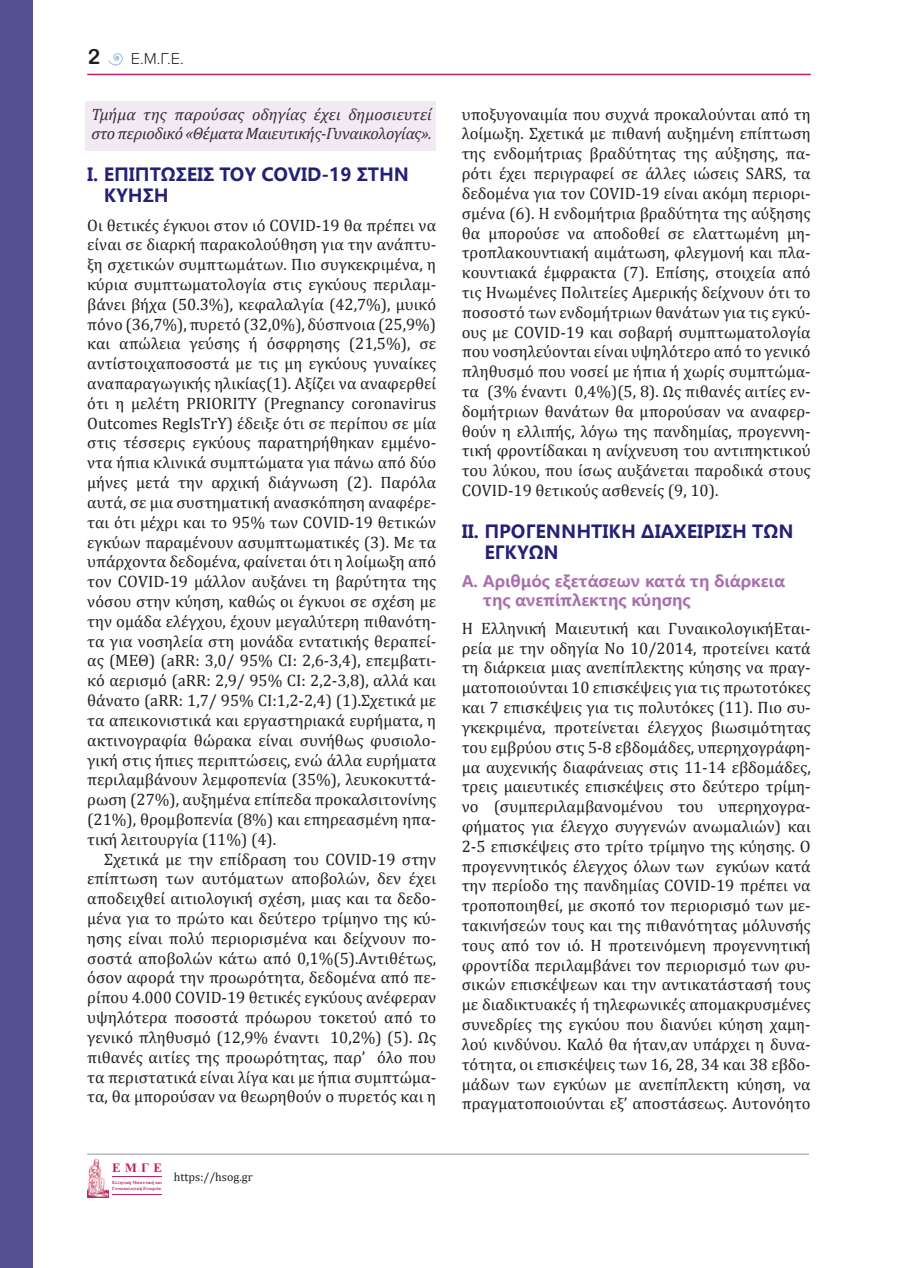
<style>
.page{position:relative;width:898px;height:1268px;background:#fff}
.page>*{position:absolute;margin:0;border:0;box-sizing:border-box;transform-origin:0 0}
.t1{font:21px "Arial Rounded MT Bold";color:#231f20}
.t2{font:700 18px/21.6px "Microsoft Ya Hei UI";color:#242076}
.t3{font:16.5px/19.8px "Cambria";color:#231f20;text-align:justify}
.t4{font:italic 16.5px/19.5px "Cambria";letter-spacing:-.02em;color:#231f20}
.t5{font:300 16.5px "Proxima Soft";color:#231f20}
.t6{font:700 15.75px/18.9px "Microsoft Ya Hei UI";color:#a96eae}
.t7{font:700 12.9px "Times New Roman";color:#c11e66}
.t8{font:12px "Cambria";color:#231f20}
.t9{font:700 4.65px/5.6px "Times New Roman";color:#c11e66}
</style>
<div class="page">
<hr style="left:87px;top:74px;width:723px;height:1px;background:#c11e66">
<svg style="left:108px;top:53px;width:15px;height:13px"></svg>
<div style="left:0;top:0;width:33px;height:1267px;background:#545091"></div>
<hr style="left:87px;top:1153px;width:721px;height:1px;background:#939598">
<img style="left:87px;top:1159px;width:21px;height:38px">
<hr style="left:112px;top:1175px;width:50px;height:1px;background:#c11e66">
<hr style="left:112px;top:1193px;width:50px;height:1px;background:#c11e66">
<div style="left:86px;top:101px;width:350px;height:50px;background:#f2e9f2"></div>
<p class="t1" style="left:88px;top:44px;width:14px">2</p>
<p class="t5" style="left:131px;top:46px;width:54px">Ε.Μ.Γ.Ε.</p>
<p class="t4" style="left:91px;top:104px;width:342px">Τμήμα της παρούσας οδηγίας έχει δημοσιευτεί στο περιοδικό «Θέματα Μαιευτικής-Γυναικολογίας».</p>
<p class="t2" style="left:104px;top:163px;width:307px;text-indent:-17px">Ι. ΕΠΙΠΤΩΣΕΙΣ ΤΟΥ COVID-19 ΣΤΗΝ<br>ΚΥΗΣΗ</p>
<p class="t3" style="left:87px;top:215px;width:350px">Οι θετικές έγκυοι στον ιό COVID-19 θα πρέπει να είναι σε διαρκή παρακολούθηση για την ανάπτυ&shy;ξη σχετικών συμπτωμάτων. Πιο συγκεκριμένα, η κύρια συμπτωματολογία στις εγκύους περιλαμ&shy;βάνει βήχα (50.3%), κεφαλαλγία (42,7%), μυικό πόνο (36,7%), πυρετό (32,0%), δύσπνοια (25,9%) και απώλεια γεύσης ή όσφρησης (21,5%), σε αντίστοιχαποσοστά με τις μη εγκύους γυναίκες αναπαραγωγικής ηλικίας(1). Αξίζει να αναφερθεί ότι η μελέτη PRIORITY (Pregnancy coronavirus Outcomes RegIsTrY) έδειξε ότι σε περίπου σε μία στις τέσσερις εγκύους παρατηρήθηκαν εμμένο&shy;ντα ήπια κλινικά συμπτώματα για πάνω από δύο μήνες μετά την αρχική διάγνωση (2). Παρόλα αυτά, σε μια συστηματική ανασκόπηση αναφέρε&shy;ται ότι μέχρι και το 95% των COVID-19 θετικών εγκύων παραμένουν ασυμπτωματικές (3). Με τα υπάρχοντα δεδομένα, φαίνεται ότι η λοίμωξη από τον COVID-19 μάλλον αυξάνει τη βαρύτητα της νόσου στην κύηση, καθώς οι έγκυοι σε σχέση με την ομάδα ελέγχου, έχουν μεγαλύτερη πιθανότη&shy;τα για νοσηλεία στη μονάδα εντατικής θεραπεί&shy;ας (ΜΕΘ) (aRR: 3,0/ 95% CI: 2,6-3,4), επεμβατι&shy;κό αερισμό (aRR: 2,9/ 95% CI: 2,2-3,8), αλλά και θάνατο (aRR: 1,7/ 95% CI:1,2-2,4) (1).Σχετικά με τα απεικονιστικά και εργαστηριακά ευρήματα, η ακτινογραφία θώρακα είναι συνήθως φυσιολο&shy;γική στις ήπιες περιπτώσεις, ενώ άλλα ευρήματα περιλαμβάνουν λεμφοπενία (35%), λευκοκυττά&shy;ρωση (27%), αυξημένα επίπεδα προκαλσιτονίνης (21%), θρομβοπενία (8%) και επηρεασμένη ηπα&shy;τική λειτουργία (11%) (4).</p>
<p class="t3" style="left:87px;top:848px;width:350px;text-indent:17px">Σχετικά με την επίδραση του COVID-19 στην επίπτωση των αυτόματων αποβολών, δεν έχει αποδειχθεί αιτιολογική σχέση, μιας και τα δεδο&shy;μένα για το πρώτο και δεύτερο τρίμηνο της κύ&shy;ησης είναι πολύ περιορισμένα και δείχνουν πο&shy;σοστά αποβολών κάτω από 0,1%(5).Αντιθέτως, όσον αφορά την προωρότητα, δεδομένα από πε&shy;ρίπου 4.000 COVID-19 θετικές εγκύους ανέφεραν υψηλότερα ποσοστά πρόωρου τοκετού από το γενικό πληθυσμό (12,9% έναντι 10,2%) (5). Ως πιθανές αιτίες της προωρότητας, παρ’ όλο που τα περιστατικά είναι λίγα και με ήπια συμπτώμα&shy;τα, θα μπορούσαν να θεωρηθούν ο πυρετός και η</p>
<p class="t7" style="left:112px;top:1158px;width:51px">ΕΜΓΕ</p>
<p class="t9" style="left:112px;top:1179px;width:51px">Ελληνική Μαιευτική και<br>Γυναικολογική Εταιρεία</p>
<p class="t8" style="left:174px;top:1169px;width:80px">https://hsog.gr</p>
<p class="t3" style="left:461px;top:104px;width:350px">υποξυγοναιμία που συχνά προκαλούνται από τη λοίμωξη. Σχετικά με πιθανή αυξημένη επίπτωση της ενδομήτριας βραδύτητας της αύξησης, πα&shy;ρότι έχει περιγραφεί σε άλλες ιώσεις SARS, τα δεδομένα για τον COVID-19 είναι ακόμη περιορι&shy;σμένα (6). Η ενδομήτρια βραδύτητα της αύξησης θα μπορούσε να αποδοθεί σε ελαττωμένη μη&shy;τροπλακουντιακή αιμάτωση, φλεγμονή και πλα&shy;κουντιακά έμφρακτα (7). Επίσης, στοιχεία από τις Ηνωμένες Πολιτείες Αμερικής δείχνουν ότι το ποσοστό των ενδομήτριων θανάτων για τις εγκύ&shy;ους με COVID-19 και σοβαρή συμπτωματολογία που νοσηλεύονται είναι υψηλότερο από το γενικό πληθυσμό που νοσεί με ήπια ή χωρίς συμπτώμα&shy;τα (3% έναντι 0,4%)(5, 8). Ως πιθανές αιτίες εν&shy;δομήτριων θανάτων θα μπορούσαν να αναφερ&shy;θούν η ελλιπής, λόγω της πανδημίας, προγεννη&shy;τική φροντίδακαι η ανίχνευση του αντιπηκτικού του λύκου, που ίσως αυξάνεται παροδικά στους COVID-19 θετικούς ασθενείς (9, 10).</p>
<p class="t2" style="left:484px;top:519px;width:310px;text-indent:-23px">ΙΙ. ΠΡΟΓΕΝΝΗΤΙΚΗ ΔΙΑΧΕΙΡΙΣΗ ΤΩΝ<br>ΕΓΚΥΩΝ</p>
<p class="t6" style="left:482px;top:570px;width:303px;text-indent:-21px">Α. Αριθμός εξετάσεων κατά τη διάρκεια της ανεπίπλεκτης κύησης</p>
<p class="t3" style="left:461px;top:618px;width:350px">Η Ελληνική Μαιευτική και ΓυναικολογικήΕται&shy;ρεία με την οδηγία Νο 10/2014, προτείνει κατά τη διάρκεια μιας ανεπίπλεκτης κύησης να πραγ&shy;ματοποιούνται 10 επισκέψεις για τις πρωτοτόκες και 7 επισκέψεις για τις πολυτόκες (11). Πιο συ&shy;γκεκριμένα, προτείνεται έλεγχος βιωσιμότητας του εμβρύου στις 5-8 εβδομάδες, υπερηχογράφη&shy;μα αυχενικής διαφάνειας στις 11-14 εβδομάδες, τρεις μαιευτικές επισκέψεις στο δεύτερο τρίμη&shy;νο (συμπεριλαμβανομένου του υπερηχογρα&shy;φήματος για έλεγχο συγγενών ανωμαλιών) και 2-5 επισκέψεις στο τρίτο τρίμηνο της κύησης. Ο προγεννητικός έλεγχος όλων των εγκύων κατά την περίοδο της πανδημίας COVID-19 πρέπει να τροποποιηθεί, με σκοπό τον περιορισμό των με&shy;τακινήσεών τους και της πιθανότητας μόλυνσής τους από τον ιό. Η προτεινόμενη προγεννητική φροντίδα περιλαμβάνει τον περιορισμό των φυ&shy;σικών επισκέψεων και την αντικατάστασή τους με διαδικτυακές ή τηλεφωνικές απομακρυσμένες συνεδρίες της εγκύου που διανύει κύηση χαμη&shy;λού κινδύνου. Καλό θα ήταν,αν υπάρχει η δυνα&shy;τότητα, οι επισκέψεις των 16, 28, 34 και 38 εβδο&shy;μάδων των εγκύων με ανεπίπλεκτη κύηση, να πραγματοποιούνται εξ’ αποστάσεως. Αυτονόητο</p>
</div>
